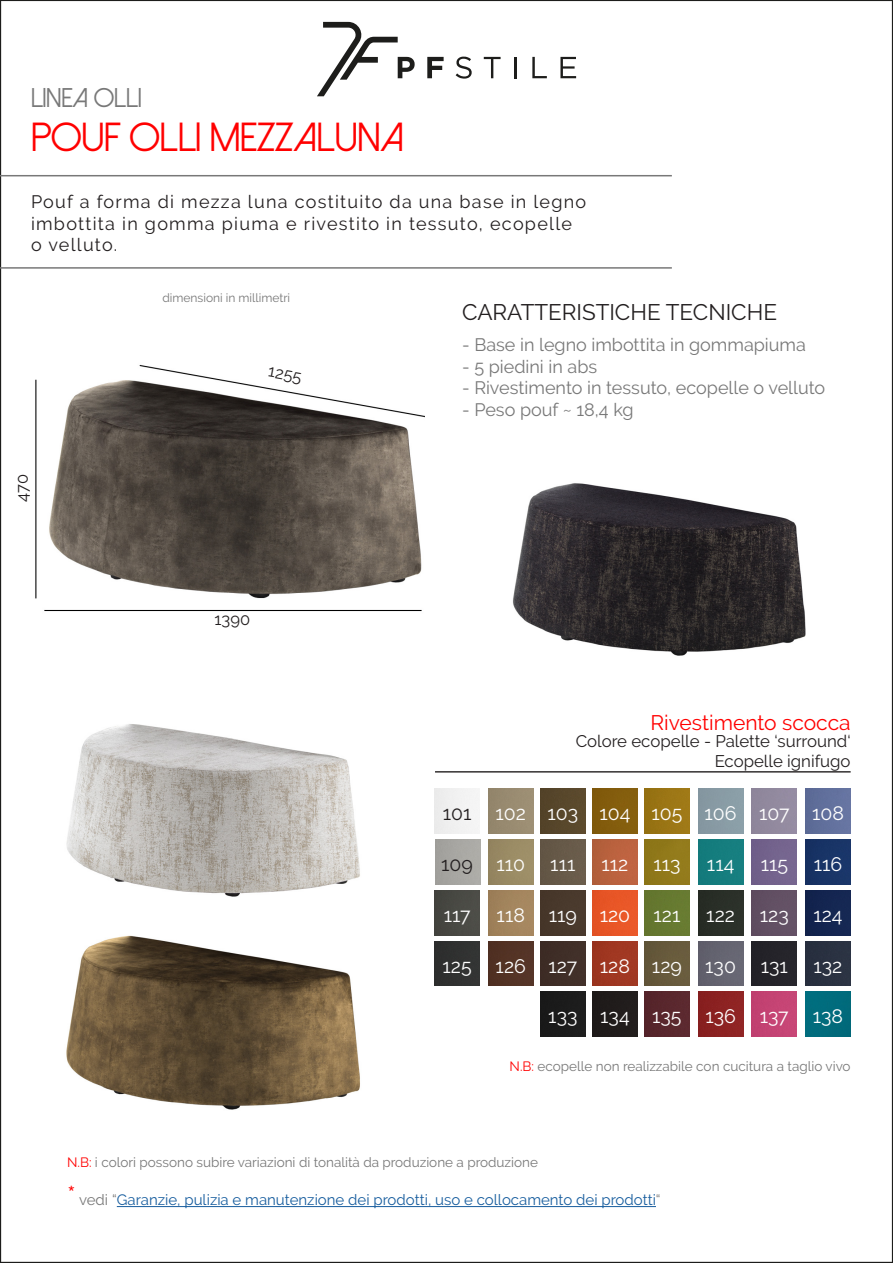
<style>
.page{position:relative;width:893px;height:1263px;background:#fff}
.page>*{position:absolute;margin:0;border:0;box-sizing:border-box;transform-origin:0 0}
.t1{font:40.5px "Dolce Vita";color:#f00}
.t2{font:27px "Dolce Vita";color:#787878}
.t3{font:22.5px "Raleway";color:#231f20}
.t4{font:21px "Raleway";color:#f00}
.t5{font:19.5px "Raleway";color:#fff}
.t6{font:19.5px "Raleway";color:#231f20}
.t7{font:18px/21.6px "Raleway";letter-spacing:.07em;color:#231f20}
.t8{font:18px "Raleway";color:#787878}
.t9{font:16.8px/20.1px "Raleway";color:#231f20;text-align:right}
.t10{font:16.5px "Raleway";color:#231f20}
.t11{font:15px "Raleway";color:#175d9e}
.t12{font:13.5px "Raleway";color:#787878}
.t13{font:12px "Raleway";color:#787878}
.s1{color:#f00}
.s2{font-size:27px;color:#f00}
.s3{color:#787878}
</style>
<div class="page">
<svg style="left:317px;top:22px;width:98px;height:74px"></svg>
<svg style="left:427px;top:57px;width:17px;height:21px"></svg>
<svg style="left:456px;top:57px;width:16px;height:22px"></svg>
<svg style="left:484px;top:57px;width:17px;height:21px"></svg>
<hr style="left:514px;top:57px;width:3px;height:21px;background:#1d1d1b">
<svg style="left:532px;top:57px;width:15px;height:21px"></svg>
<svg style="left:560px;top:57px;width:16px;height:21px"></svg>
<hr style="left:0;top:1262px;width:893px;height:1px;background:#1d1d1b">
<hr style="left:892px;top:0;width:1px;height:1263px;background:#1d1d1b">
<hr style="left:0;top:0;width:1px;height:1263px;background:#1d1d1b">
<hr style="left:0;top:0;width:893px;height:1px;background:#1d1d1b">
<hr style="left:435px;top:771px;width:416px;height:1px;background:#231f20">
<div style="left:592px;top:789px;width:45px;height:44px;background:#845d0d"></div>
<div style="left:644px;top:789px;width:46px;height:44px;background:#9c7615"></div>
<div style="left:488px;top:789px;width:45px;height:44px;background:#998b71"></div>
<div style="left:540px;top:789px;width:45px;height:44px;background:#58472b"></div>
<div style="left:644px;top:840px;width:46px;height:44px;background:#92791a"></div>
<div style="left:698px;top:840px;width:45px;height:44px;background:#157d7e"></div>
<div style="left:752px;top:840px;width:45px;height:44px;background:#74638d"></div>
<img style="left:488px;top:840px;width:45px;height:44px">
<div style="left:540px;top:840px;width:45px;height:44px;background:#675948"></div>
<img style="left:592px;top:840px;width:45px;height:44px">
<div style="left:805px;top:840px;width:46px;height:44px;background:#183467"></div>
<div style="left:644px;top:890px;width:46px;height:45px;background:#667930"></div>
<div style="left:698px;top:890px;width:45px;height:45px;background:#292f28"></div>
<div style="left:752px;top:890px;width:45px;height:45px;background:#625064"></div>
<div style="left:488px;top:890px;width:45px;height:45px;background:#a3855d"></div>
<div style="left:540px;top:890px;width:45px;height:45px;background:#49392c"></div>
<div style="left:592px;top:890px;width:45px;height:45px;background:#e85626"></div>
<div style="left:805px;top:890px;width:46px;height:45px;background:#142551"></div>
<div style="left:644px;top:941px;width:46px;height:45px;background:#675a3c"></div>
<div style="left:698px;top:941px;width:45px;height:45px;background:#646470"></div>
<div style="left:752px;top:941px;width:45px;height:45px;background:#25242a"></div>
<div style="left:488px;top:941px;width:45px;height:45px;background:#533325"></div>
<div style="left:540px;top:941px;width:45px;height:45px;background:#3f2e27"></div>
<div style="left:592px;top:941px;width:45px;height:45px;background:#a03721"></div>
<div style="left:805px;top:941px;width:46px;height:45px;background:#293141"></div>
<div style="left:644px;top:992px;width:46px;height:44px;background:#59272d"></div>
<div style="left:698px;top:992px;width:45px;height:44px;background:#8c2222"></div>
<div style="left:435px;top:941px;width:45px;height:45px;background:#303131"></div>
<div style="left:805px;top:992px;width:46px;height:44px;background:#016c7d"></div>
<div style="left:752px;top:992px;width:45px;height:44px;background:#c54474"></div>
<div style="left:592px;top:992px;width:45px;height:44px;background:#201c1b"></div>
<div style="left:435px;top:890px;width:45px;height:45px;background:#494944"></div>
<div style="left:805px;top:789px;width:46px;height:44px;background:#62709d"></div>
<div style="left:540px;top:992px;width:45px;height:44px;background:#1b1b1b"></div>
<hr style="left:117px;top:1206px;width:539px;height:1px;background:#175d9e">
<img style="left:35px;top:364px;width:390px;height:248px">
<img style="left:66px;top:724px;width:294px;height:173px">
<img style="left:66px;top:935px;width:294px;height:175px">
<img style="left:513px;top:483px;width:293px;height:173px">
<hr style="left:0;top:267px;width:672px;height:2px;background:#787878">
<hr style="left:0;top:175px;width:672px;height:1px;background:#787878">
<h2 class="t2" style="left:31px;top:85px;width:112px">LINEA OLLI</h2>
<h1 class="t1" style="left:31px;top:117px;width:374px">POUF OLLI MEZZALUNA</h1>
<h3 class="t7" style="left:31px;top:191px;width:557px">Pouf a forma di mezza luna costituito da una base in legno imbottita in gomma piuma e rivestito in tessuto, ecopelle o velluto.</h3>
<p class="t10" style="left:13px;top:501px;width:29px;rotate:-90deg">470</p>
<p class="t13" style="left:162px;top:291px;width:129px">dimensioni in millimetri</p>
<p class="t10" style="left:270px;top:361px;width:35px;rotate:10deg">1255</p>
<h3 class="t3" style="left:462px;top:299px;width:316px">CARATTERISTICHE TECNICHE</h3>
<h3 class="t8" style="left:462px;top:334px;width:345px">- Base in legno imbottita in gommapiuma</h3>
<h3 class="t8" style="left:462px;top:356px;width:136px">- 5 piedini in abs</h3>
<h3 class="t8" style="left:462px;top:377px;width:365px">- Rivestimento in tessuto, ecopelle o velluto</h3>
<h3 class="t8" style="left:462px;top:399px;width:173px">- Peso pouf ~ 18,4 kg</h3>
<p class="t10" style="left:215px;top:609px;width:37px">1390</p>
<h3 class="t4" style="left:650px;top:710px;width:202px">Rivestimento scocca</h3>
<p class="t9" style="left:576px;top:731px;width:276px">Colore ecopelle - Palette ‘surround‘<br>Ecopelle ignifugo</p>
<h3 class="t6" style="left:443px;top:802px;width:30px">101</h3>
<h3 class="t6" style="left:441px;top:853px;width:33px">109</h3>
<h3 class="t5" style="left:444px;top:904px;width:28px">117</h3>
<h3 class="t5" style="left:442px;top:954px;width:31px">125</h3>
<h3 class="t5" style="left:651px;top:802px;width:87px">105 106</h3>
<h3 class="t5" style="left:707px;top:853px;width:29px">114</h3>
<h3 class="t5" style="left:706px;top:904px;width:30px">122</h3>
<h3 class="t5" style="left:652px;top:954px;width:86px">129 130</h3>
<h3 class="t5" style="left:812px;top:802px;width:33px">108</h3>
<h3 class="t5" style="left:759px;top:802px;width:32px">107</h3>
<h3 class="t5" style="left:761px;top:853px;width:29px">115</h3>
<h3 class="t5" style="left:760px;top:904px;width:30px">123</h3>
<h3 class="t5" style="left:761px;top:954px;width:29px">131</h3>
<h3 class="t5" style="left:705px;top:1005px;width:139px">136 137 138</h3>
<h3 class="t5" style="left:496px;top:802px;width:84px">102 103</h3>
<h3 class="t5" style="left:496px;top:853px;width:30px">110</h3>
<h3 class="t5" style="left:599px;top:802px;width:32px">104</h3>
<h3 class="t5" style="left:814px;top:853px;width:30px">116</h3>
<h3 class="t5" style="left:601px;top:853px;width:28px">112</h3>
<h3 class="t5" style="left:653px;top:853px;width:29px">113</h3>
<h3 class="t5" style="left:550px;top:853px;width:27px">111</h3>
<h3 class="t5" style="left:497px;top:904px;width:82px">118 119</h3>
<h3 class="t5" style="left:600px;top:904px;width:32px">120</h3>
<h3 class="t5" style="left:654px;top:904px;width:28px">121</h3>
<h3 class="t5" style="left:813px;top:904px;width:31px">124</h3>
<h3 class="t5" style="left:496px;top:954px;width:83px">126 127</h3>
<h3 class="t5" style="left:600px;top:954px;width:32px">128</h3>
<h3 class="t5" style="left:813px;top:954px;width:30px">132</h3>
<h3 class="t5" style="left:548px;top:1005px;width:31px">133</h3>
<h3 class="t5" style="left:652px;top:1005px;width:31px">135</h3>
<h3 class="t5" style="left:600px;top:1005px;width:31px">134</h3>
<p class="t12" style="left:510px;top:1058px;width:342px"><span class="s1">N.B:</span> ecopelle non realizzabile con cucitura a taglio vivo</p>
<p class="t12" style="left:67px;top:1154px;width:472px"><span class="s1">N.B:</span> i colori possono subire variazioni di tonalità da produzione a produzione</p>
<p class="t11" style="left:67px;top:1191px;width:595px"><span class="s2">*</span> <span class="s3">vedi “</span>Garanzie, pulizia e manutenzione dei prodotti, uso e collocamento dei prodotti<span class="s3">“</span></p>
</div>
